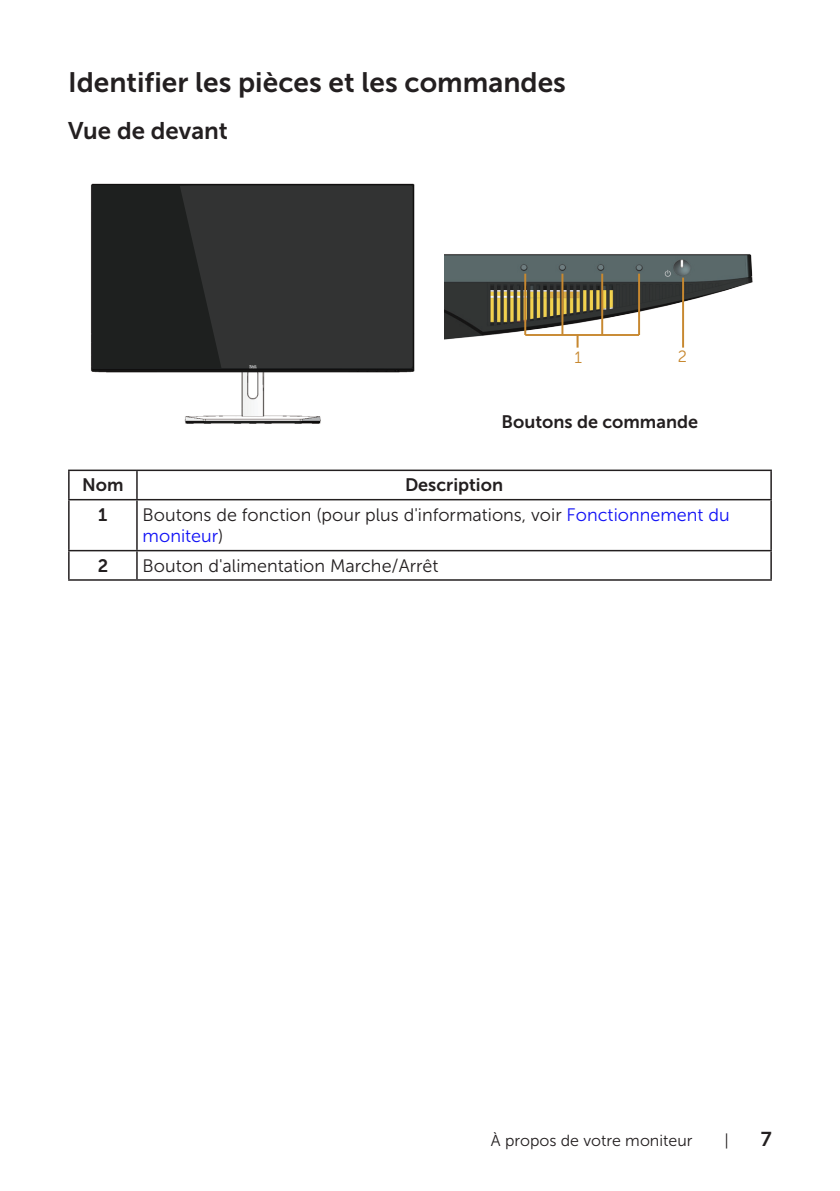
<style>
.page{position:relative;width:840px;height:1191px;background:#fff}
.page>*{position:absolute;margin:0;border:0;box-sizing:border-box;transform-origin:0 0}
.Head_2{font:28px "Museo Sans For Dell 700";color:#231f20}
.Head_3{font:24px "Museo Sans For Dell 700";color:#231f20}
.t1{font:20px "Museo Sans For Dell 700";color:#231f20}
.text{font:18px/21.6px "Museo Sans For Dell 300";color:#231f20}
.text-2{font:18px "Museo Sans For Dell 700";color:#231f20}
.t2{font:16.2px "Museo Sans For Dell 300";color:#c78830}
.t3{font:16px "Museo Sans For Dell 300";color:#231f20}
.s1{color:#1111f6}
</style>
<div class="page">
<img style="left:444px;top:254px;width:309px;height:88px">
<svg style="left:664px;top:270px;width:6px;height:7px"></svg>
<hr style="left:561px;top:274px;width:2px;height:61px;background:#c78830">
<hr style="left:601px;top:274px;width:2px;height:61px;background:#c78830">
<hr style="left:637px;top:274px;width:2px;height:61px;background:#c78830">
<hr style="left:524px;top:274px;width:2px;height:61px;background:#c78830">
<hr style="left:525px;top:334px;width:113px;height:2px;background:#c78830">
<svg style="left:576px;top:336px;width:2px;height:11px"></svg>
<hr style="left:681px;top:277px;width:2px;height:70px;background:#c78830">
<img style="left:90px;top:183px;width:325px;height:241px">
<div style="left:93px;top:185px;width:320px;height:183px;background:#1a1c1a"></div>
<svg style="left:180px;top:186px;width:232px;height:182px;background:#303131"></svg>
<svg style="left:249px;top:365px;width:7px;height:3px"></svg>
<hr style="left:68px;top:469px;width:69px;height:2px;background:#231f20">
<hr style="left:68px;top:471px;width:2px;height:28px;background:#231f20">
<hr style="left:137px;top:469px;width:634px;height:2px;background:#231f20">
<hr style="left:136px;top:471px;width:2px;height:28px;background:#231f20">
<svg style="left:770px;top:471px;width:1px;height:28px"></svg>
<hr style="left:68px;top:499px;width:69px;height:1px;background:#231f20">
<hr style="left:68px;top:500px;width:2px;height:50px;background:#231f20">
<hr style="left:137px;top:499px;width:634px;height:1px;background:#231f20">
<hr style="left:136px;top:500px;width:2px;height:50px;background:#231f20">
<hr style="left:770px;top:500px;width:1px;height:50px;background:#231f20">
<hr style="left:68px;top:550px;width:69px;height:1px;background:#231f20">
<hr style="left:68px;top:551px;width:2px;height:28px;background:#231f20">
<hr style="left:137px;top:550px;width:634px;height:1px;background:#231f20">
<hr style="left:136px;top:551px;width:2px;height:28px;background:#231f20">
<svg style="left:770px;top:551px;width:1px;height:28px"></svg>
<hr style="left:68px;top:579px;width:69px;height:2px;background:#231f20">
<hr style="left:137px;top:579px;width:634px;height:2px;background:#231f20">
<p class="Head_2" style="left:68px;top:67px;width:499px">Identifier les pièces et les commandes</p>
<p class="Head_3" style="left:68px;top:117px;width:161px">Vue de devant</p>
<p class="t2" style="left:574px;top:349px;width:9px">1</p>
<p class="t2" style="left:677px;top:348px;width:11px">2</p>
<p class="text-2" style="left:501px;top:412px;width:198px">Boutons de commande</p>
<p class="text-2" style="left:82px;top:475px;width:43px">Nom</p>
<p class="text-2" style="left:405px;top:475px;width:99px">Description</p>
<p class="text-2" style="left:98px;top:504px;width:11px">1</p>
<p class="text" style="left:142px;top:504px;width:588px">Boutons de fonction (pour plus d'informations, voir <span class="s1">Fonctionnement du moniteur</span>)</p>
<p class="text-2" style="left:98px;top:555px;width:12px">2</p>
<p class="text" style="left:142px;top:555px;width:297px">Bouton d'alimentation Marche/Arrêt</p>
<p class="t3" style="left:490px;top:1131px;width:203px">À propos de votre moniteur</p>
<p class="t3" style="left:724px;top:1131px;width:6px">|</p>
<p class="t1" style="left:760px;top:1127px;width:12px">7</p>
</div>
